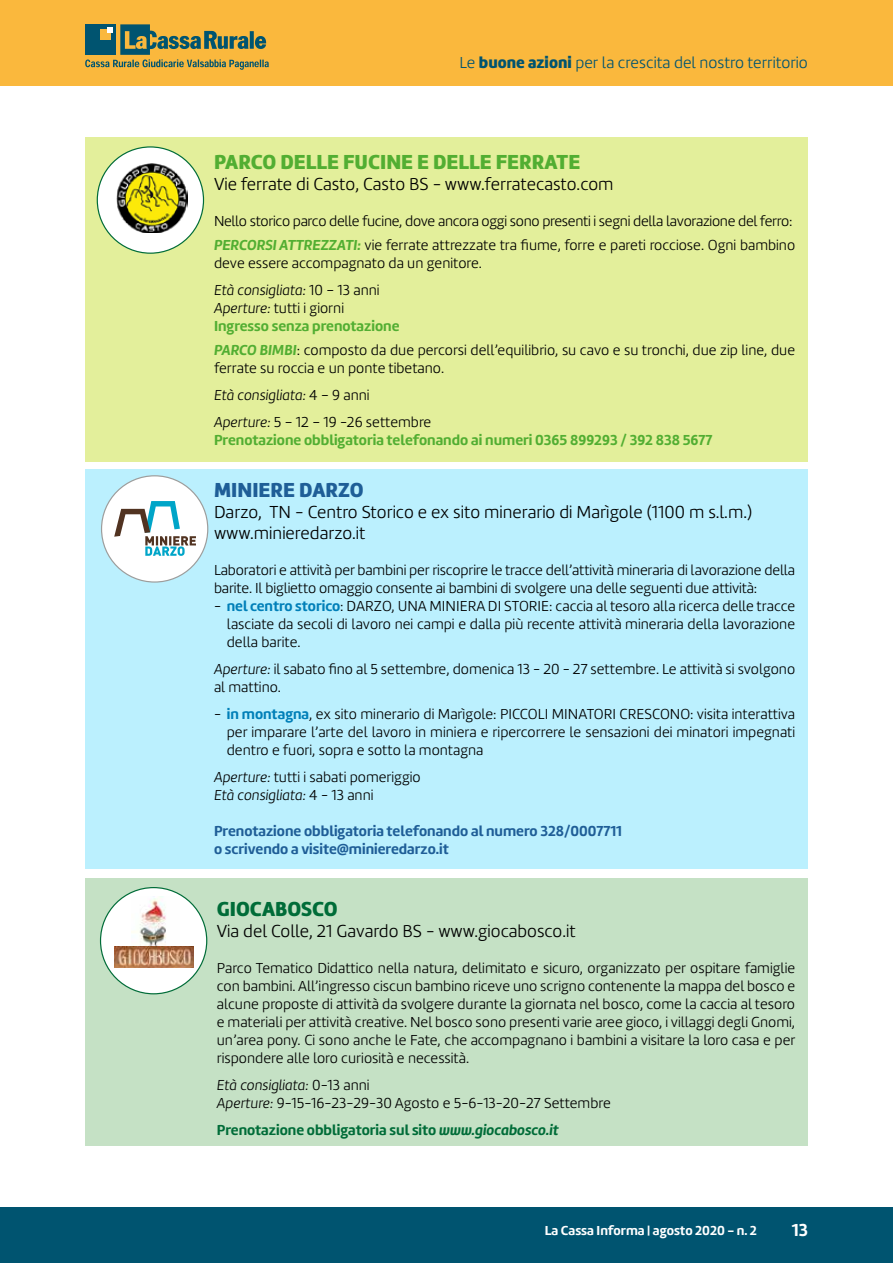
<style>
.page{position:relative;width:893px;height:1263px;background:#fff}
.page>*{position:absolute;margin:0;border:0;box-sizing:border-box;transform-origin:0 0}
.t1{font:900 21px "Marine";color:#52ae32}
.t2{font:900 21px "Marine";color:#1f5e97}
.t3{font:900 21px "Marine";color:#006c38}
.t4{font:300 18px/21px "Marine";color:#000}
.t5{font:700 18px "Marine";color:#fff}
.t6{font:300 16.5px "Marine";color:#005470}
.t7{font:300 15px/18px "Marine";color:#000}
.t8{font:300 15px/24px "Marine";letter-spacing:-.02em;color:#000}
.t9{font:700 15px/18px "Marine";color:#52ae32}
.t10{font:700 15px/18px "Marine";color:#1f5e97}
.t11{font:700 15px "Marine";color:#006c38}
.t12{font:700 13.5px "Marine";color:#fff}
.s1{font-weight:900}
.s2{font-weight:700;font-style:italic;color:#52ae32}
.s3{font-style:italic}
.s4{font-weight:300;font-style:italic;color:#000}
.s5{font-weight:300;color:#000}
.s6{font-weight:700;color:#007fb8}
</style>
<div class="page">
<div style="left:0;top:1207px;width:893px;height:56px;background:#005470"></div>
<div style="left:85px;top:137px;width:723px;height:324px;background:#e3ef9b"></div>
<div style="left:0;top:0;width:893px;height:85px;background:#fab83d"></div>
<svg style="left:85px;top:24px;width:184px;height:46px"></svg>
<div style="left:85px;top:878px;width:723px;height:267px;background:#c5e1c5"></div>
<div style="left:101px;top:887px;width:106px;height:107px;background:#fff;border-radius:50%"></div>
<img style="left:115px;top:947px;width:79px;height:20px">
<img style="left:132px;top:896px;width:48px;height:52px">
<div style="left:97px;top:147px;width:106px;height:106px;background:#fff;border-radius:50%"></div>
<img style="left:116px;top:164px;width:71px;height:69px">
<div style="left:85px;top:469px;width:723px;height:399px;background:#bbf0fe"></div>
<div style="left:102px;top:476px;width:106px;height:106px;background:#fff;border-radius:50%"></div>
<svg style="left:114px;top:501px;width:82px;height:55px"></svg>
<p class="t6" style="left:459px;top:52px;width:350px">Le <span class="s1">buone azioni</span> per la crescita del nostro territorio</p>
<h1 class="t1" style="left:214px;top:148px;width:368px">PARCO DELLE FUCINE E DELLE FERRATE</h1>
<p class="t4" style="left:214px;top:173px;width:401px">Vie ferrate di Casto, Casto BS - www.ferratecasto.com</p>
<p class="t8" style="left:214px;top:209px;width:583px">Nello storico parco delle fucine, dove ancora oggi sono presenti i segni della lavorazione del ferro:<br><span class="s2">PERCORSI ATTREZZATI:</span> vie ferrate attrezzate tra fiume, forre e pareti rocciose. Ogni bambino</p>
<p class="t7" style="left:214px;top:249px;width:270px;line-height:27px">deve essere accompagnato da un genitore.<br><span class="s3">Età consigliata:</span> 10 – 13 anni</p>
<p class="t9" style="left:214px;top:299px;width:187px"><span class="s4">Aperture:</span> <span class="s5">tutti i giorni<br></span>Ingresso senza prenotazione</p>
<p class="t7" style="left:214px;top:341px;width:583px"><span class="s2">PARCO BIMBI</span>: composto da due percorsi dell’equilibrio, su cavo e su tronchi, due zip line, due ferrate su roccia e un ponte tibetano.</p>
<p class="t7" style="left:214px;top:381px;width:219px;line-height:27px"><span class="s3">Età consigliata:</span> 4 – 9 anni<br><span class="s3">Aperture:</span> 5 – 12 – 19 -26 settembre</p>
<p class="t9" style="left:214px;top:431px;width:500px">Prenotazione obbligatoria telefonando ai numeri 0365 899293 / 392 838 5677</p>
<h1 class="t2" style="left:214px;top:476px;width:151px">MINIERE DARZO</h1>
<p class="t4" style="left:214px;top:502px;width:540px">Darzo, TN - Centro Storico e ex sito minerario di Marìgole (1100 m s.l.m.) www.minieredarzo.it</p>
<p class="t7" style="left:214px;top:561px;width:583px">Laboratori e attività per bambini per riscoprire le tracce dell’attività mineraria di lavorazione della barite. Il biglietto omaggio consente ai bambini di svolgere una delle seguenti due attività:</p>
<p class="t7" style="left:227px;top:597px;width:570px;text-align:justify;text-indent:-13px">- <span class="s6">nel centro storico</span>: DARZO, UNA MINIERA DI STORIE: caccia al tesoro alla ricerca delle tracce lasciate da secoli di lavoro nei campi e dalla più recente attività mineraria della lavorazione della barite.</p>
<p class="t7" style="left:214px;top:660px;width:583px"><span class="s3">Aperture:</span> il sabato fino al 5 settembre, domenica 13 - 20 - 27 settembre. Le attività si svolgono al mattino.</p>
<p class="t7" style="left:227px;top:705px;width:570px;text-align:justify;text-indent:-13px">- <span class="s6">in montagna</span>, ex sito minerario di Marìgole: PICCOLI MINATORI CRESCONO: visita interattiva per imparare l’arte del lavoro in miniera e ripercorrere le sensazioni dei minatori impegnati dentro e fuori, sopra e sotto la montagna</p>
<p class="t7" style="left:214px;top:768px;width:208px"><span class="s3">Aperture:</span> tutti i sabati pomeriggio<br><span class="s3">Età consigliata:</span> 4 - 13 anni</p>
<p class="t10" style="left:214px;top:822px;width:409px">Prenotazione obbligatoria telefonando al numero 328/0007711 o scrivendo a visite@minieredarzo.it</p>
<h1 class="t3" style="left:217px;top:895px;width:122px">GIOCABOSCO</h1>
<p class="t4" style="left:217px;top:920px;width:360px">Via del Colle, 21 Gavardo BS - www.giocabosco.it</p>
<p class="t7" style="left:217px;top:959px;width:580px;text-align:justify">Parco Tematico Didattico nella natura, delimitato e sicuro, organizzato per ospitare famiglie con bambini. All’ingresso ciscun bambino riceve uno scrigno contenente la mappa del bosco e alcune proposte di attività da svolgere durante la giornata nel bosco, come la caccia al tesoro e materiali per attività creative. Nel bosco sono presenti varie aree gioco, i villaggi degli Gnomi, un’area pony. Ci sono anche le Fate, che accompagnano i bambini a visitare la loro casa e per rispondere alle loro curiosità e necessità.</p>
<p class="t7" style="left:217px;top:1076px;width:396px"><span class="s3">Età consigliata:</span> 0-13 anni<br><span class="s3">Aperture:</span> 9-15-16-23-29-30 Agosto e 5-6-13-20-27 Settembre</p>
<p class="t11" style="left:217px;top:1120px;width:343px">Prenotazione obbligatoria sul sito <span class="s3">www.giocabosco.it</span></p>
<p class="t12" style="left:545px;top:1222px;width:214px">La Cassa Informa | agosto 2020 - n. 2</p>
<p class="t5" style="left:792px;top:1218px;width:18px">13</p>
</div>
